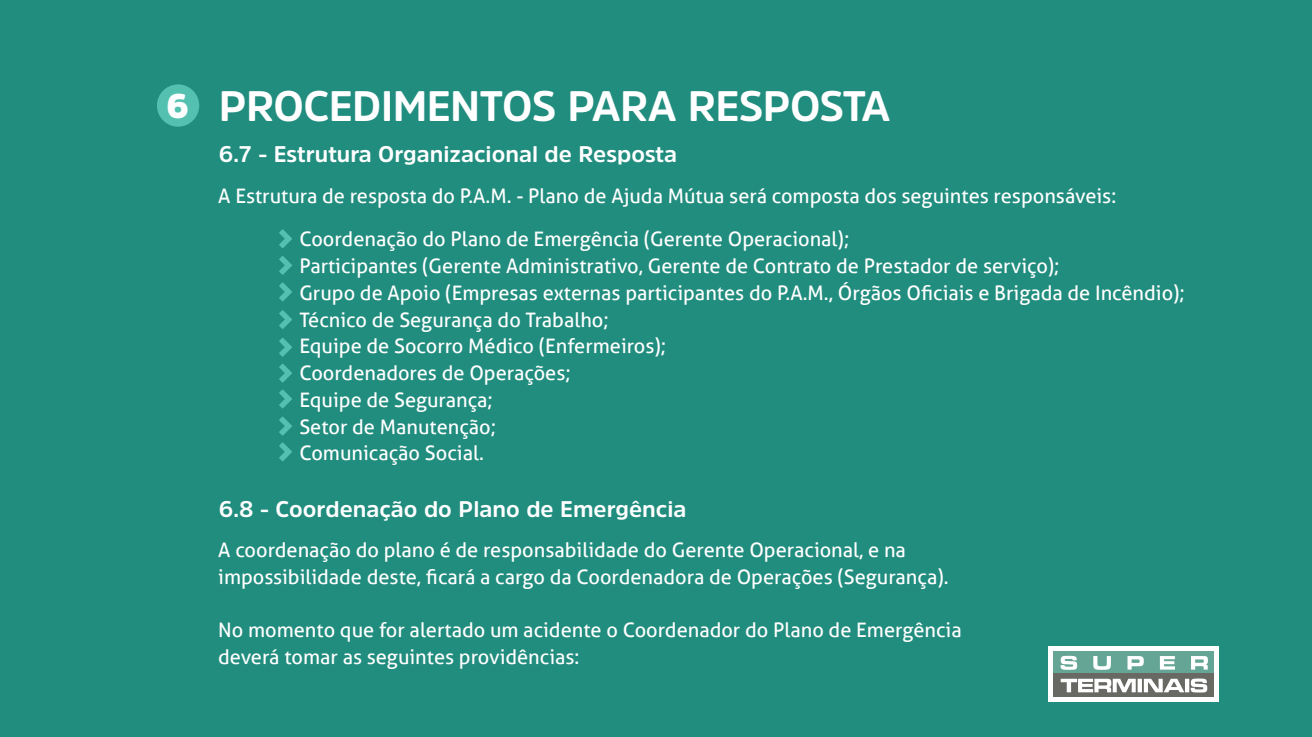
<style>
.page{position:relative;width:1312px;height:737px;background:#218d7e}
.page>*{position:absolute;margin:0;border:0;box-sizing:border-box;transform-origin:0 0}
.t1{font:700 42.38px "Amsi Pro";letter-spacing:-.015em;color:#fff}
.t2{font:700 22.5px "Amsi Pro";color:#fff}
.t3{font:20px/26.8px "Aller";color:#fff}
.s1{font-weight:900;font-size:33.94px}
</style>
<div class="page">
<div style="left:1048px;top:646px;width:171px;height:55px;background:#fff"></div>
<div style="left:1053px;top:673px;width:161px;height:23px;background:#696964"></div>
<div style="left:1053px;top:651px;width:161px;height:22px;background:#64a596"></div>
<svg style="left:1060px;top:656px;width:148px;height:14px"></svg>
<svg style="left:1061px;top:678px;width:146px;height:14px"></svg>
<div style="left:157px;top:84px;width:42px;height:43px;background:#54c1b0;border-radius:50%"></div>
<svg style="left:279px;top:229px;width:13px;height:19px"></svg>
<svg style="left:279px;top:256px;width:13px;height:19px"></svg>
<svg style="left:279px;top:282px;width:13px;height:19px"></svg>
<svg style="left:279px;top:310px;width:13px;height:19px"></svg>
<svg style="left:279px;top:338px;width:13px;height:19px"></svg>
<svg style="left:279px;top:364px;width:13px;height:19px"></svg>
<svg style="left:279px;top:389px;width:13px;height:19px"></svg>
<svg style="left:279px;top:417px;width:13px;height:19px"></svg>
<svg style="left:279px;top:442px;width:13px;height:19px"></svg>
<h1 class="t1" style="left:166px;top:77px;width:726px"><span class="s1">6</span> PROCEDIMENTOS PARA RESPOSTA</h1>
<p class="t2" style="left:219px;top:139px;width:460px">6.7 - Estrutura Organizacional de Resposta</p>
<p class="t3" style="left:218px;top:182px;width:899px">A Estrutura de resposta do P.A.M. - Plano de Ajuda Mútua será composta dos seguintes responsáveis:</p>
<p class="t3" style="left:299px;top:226px;width:887px">Coordenação do Plano de Emergência (Gerente Operacional);<br>Participantes (Gerente Administrativo, Gerente de Contrato de Prestador de serviço);<br>Grupo de Apoio (Empresas externas participantes do P.A.M., Órgãos Oficiais e Brigada de Incêndio); Técnico de Segurança do Trabalho;<br>Equipe de Socorro Médico (Enfermeiros);<br>Coordenadores de Operações;<br>Equipe de Segurança;<br>Setor de Manutenção;<br>Comunicação Social.</p>
<p class="t2" style="left:219px;top:494px;width:469px">6.8 - Coordenação do Plano de Emergência</p>
<p class="t3" style="left:218px;top:536px;width:732px">A coordenação do plano é de responsabilidade do Gerente Operacional, e na impossibilidade deste, ficará a cargo da Coordenadora de Operações (Segurança).</p>
<p class="t3" style="left:218px;top:616px;width:745px">No momento que for alertado um acidente o Coordenador do Plano de Emergência deverá tomar as seguintes providências:</p>
</div>
